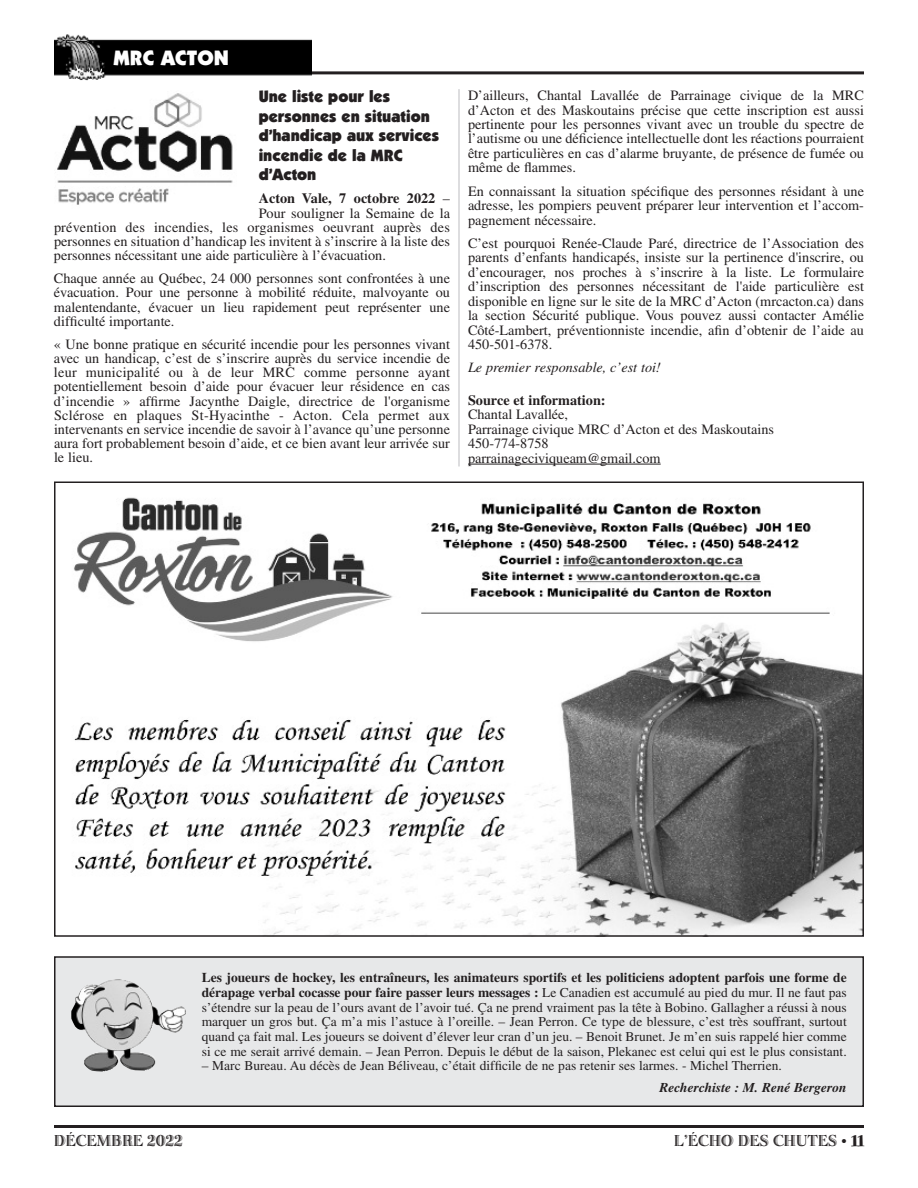
<style>
.page{position:relative;width:918px;height:1188px;background:#fff}
.page>*{position:absolute;margin:0;border:0;box-sizing:border-box;transform-origin:0 0}
.t1{font:900 21px "Itc Kabel";letter-spacing:.005em;color:#fff}
.t2{font:900 16.5px/19.5px "Itc Kabel";color:#231f20}
.t3{font:16.5px "Bertie Plain";color:#231f20}
.t4{font:14.25px/14.4px "Times";color:#231f20;text-align:justify}
.t5{font:700 14.25px "Times";color:#231f20}
.t6{font:italic 14.25px "Times";color:#231f20}
.t7{font:13.5px/14.7px "Times";color:#231f20;text-align:justify}
.t8{font:italic 700 13.5px "Times";color:#231f20}
.s1{font-weight:400}
.s2{font-weight:700}
.s3{font-family:"Times";font-size:15px}
.s4{font-family:"Spumoni LP";font-size:21px}
</style>
<div class="page">
<hr style="left:54px;top:1125px;width:810px;height:3px;background:#231f20">
<hr style="left:468px;top:464px;width:193px;height:1px;background:#231f20">
<hr style="left:54px;top:71px;width:810px;height:3px;background:#231f20">
<img style="left:54px;top:34px;width:258px;height:46px">
<hr style="left:459px;top:89px;width:1px;height:377px;background:#bcbdc0">
<img style="left:57px;top:93px;width:176px;height:112px">
<img style="left:74px;top:497px;width:787px;height:437px">
<div style="left:54px;top:482px;width:810px;height:455px;border:2px solid #231f20"></div>
<div style="left:55px;top:957px;width:808px;height:149px;background:#e7e8e9"></div>
<div style="left:54px;top:956px;width:810px;height:151px;border:2px solid #231f20"></div>
<img style="left:71px;top:979px;width:115px;height:93px">
<h1 class="t1" style="left:113px;top:50px;width:117px">MRC ACTON</h1>
<p class="t2" style="left:259px;top:88px;width:182px">Une liste pour les personnes en situation d’handicap aux services incendie de la MRC d’Acton</p>
<p class="t5" style="left:259px;top:194px;width:193px">Acton Vale, 7 octobre 2022 <span class="s1">–</span></p>
<p class="t4" style="left:259px;top:207px;width:193px">Pour souligner la Semaine de la</p>
<p class="t4" style="left:54px;top:221px;width:397px">prévention des incendies, les organismes oeuvrant auprès des</p>
<p class="t4" style="left:54px;top:235px;width:398px">personnes en situation d’handicap les invitent à s’inscrire à la liste des</p>
<p class="t4" style="left:54px;top:250px;width:333px">personnes nécessitant une aide particulière à l’évacuation.</p>
<p class="t4" style="left:54px;top:273px;width:398px">Chaque année au Québec, 24 000 personnes sont confrontées à une évacuation. Pour une personne à mobilité réduite, malvoyante ou malentendante, évacuer un lieu rapidement peut représenter une difficulté importante.</p>
<p class="t4" style="left:54px;top:339px;width:398px">« Une bonne pratique en sécurité incendie pour les personnes vivant avec un handicap, c’est de s’inscrire auprès du service incendie de leur municipalité ou à de leur MRC comme personne ayant potentiellement besoin d’aide pour évacuer leur résidence en cas d’incendie » affirme Jacynthe Daigle, directrice de l'organisme Sclérose en plaques St-Hyacinthe - Acton. Cela permet aux intervenants en service incendie de savoir à l’avance qu’une personne aura fort probablement besoin d’aide, et ce bien avant leur arrivée sur le lieu.</p>
<p class="t4" style="left:468px;top:90px;width:398px">D’ailleurs, Chantal Lavallée de Parrainage civique de la MRC d’Acton et des Maskoutains précise que cette inscription est aussi pertinente pour les personnes vivant avec un trouble du spectre de l’autisme ou une déficience intellectuelle dont les réactions pourraient être particulières en cas d’alarme bruyante, de présence de fumée ou même de flammes.</p>
<p class="t4" style="left:468px;top:185px;width:398px">En connaissant la situation spécifique des personnes résidant à une adresse, les pompiers peuvent préparer leur intervention et l’accom&shy;pagnement nécessaire.</p>
<p class="t4" style="left:468px;top:238px;width:398px">C’est pourquoi Renée-Claude Paré, directrice de l’Association des parents d’enfants handicapés, insiste sur la pertinence d'inscrire, ou d’encourager, nos proches à s’inscrire à la liste. Le formulaire d’inscription des personnes nécessitant de l'aide particulière est disponible en ligne sur le site de la MRC d’Acton (mrcacton.ca) dans la section Sécurité publique. Vous pouvez aussi contacter Amélie Côté-Lambert, préventionniste incendie, afin d’obtenir de l’aide au 450-501-6378.</p>
<p class="t6" style="left:468px;top:363px;width:194px">Le premier responsable, c’est toi!</p>
<p class="t5" style="left:468px;top:395px;width:139px">Source et information:</p>
<p class="t4" style="left:468px;top:409px;width:308px;text-align:left">Chantal Lavallée,<br>Parrainage civique MRC d’Acton et des Maskoutains<br>450-774-8758<br>parrainageciviqueam@gmail.com</p>
<p class="t7" style="left:202px;top:972px;width:647px"><span class="s2">Les joueurs de hockey, les entraîneurs, les animateurs sportifs et les politiciens adoptent parfois une forme de dérapage verbal cocasse pour faire passer leurs messages :</span> Le Canadien est accumulé au pied du mur. Il ne faut pas s’étendre sur la peau de l’ours avant de l’avoir tué. Ça ne prend vraiment pas la tête à Bobino. Gallagher a réussi à nous marquer un gros but. Ça m’a mis l’astuce à l’oreille. – Jean Perron. Ce type de blessure, c’est très souffrant, surtout quand ça fait mal. Les joueurs se doivent d’élever leur cran d’un jeu. – Benoit Brunet. Je m’en suis rappelé hier comme si ce me serait arrivé demain. – Jean Perron. Depuis le début de la saison, Plekanec est celui qui est le plus consistant.</p>
<p class="t7" style="left:202px;top:1060px;width:582px">– Marc Bureau. Au décès de Jean Béliveau, c’était difficile de ne pas retenir ses larmes. - Michel Therrien.</p>
<p class="t8" style="left:659px;top:1083px;width:189px">Recherchiste : M. René Bergeron</p>
<p class="t3" style="left:54px;top:1135px;width:130px">DÉCEMBRE 2022</p>
<p class="t3" style="left:674px;top:1135px;width:191px">L’ÉCHO DES CHUTES <span class="s3">•</span> <span class="s4">11</span></p>
</div>
